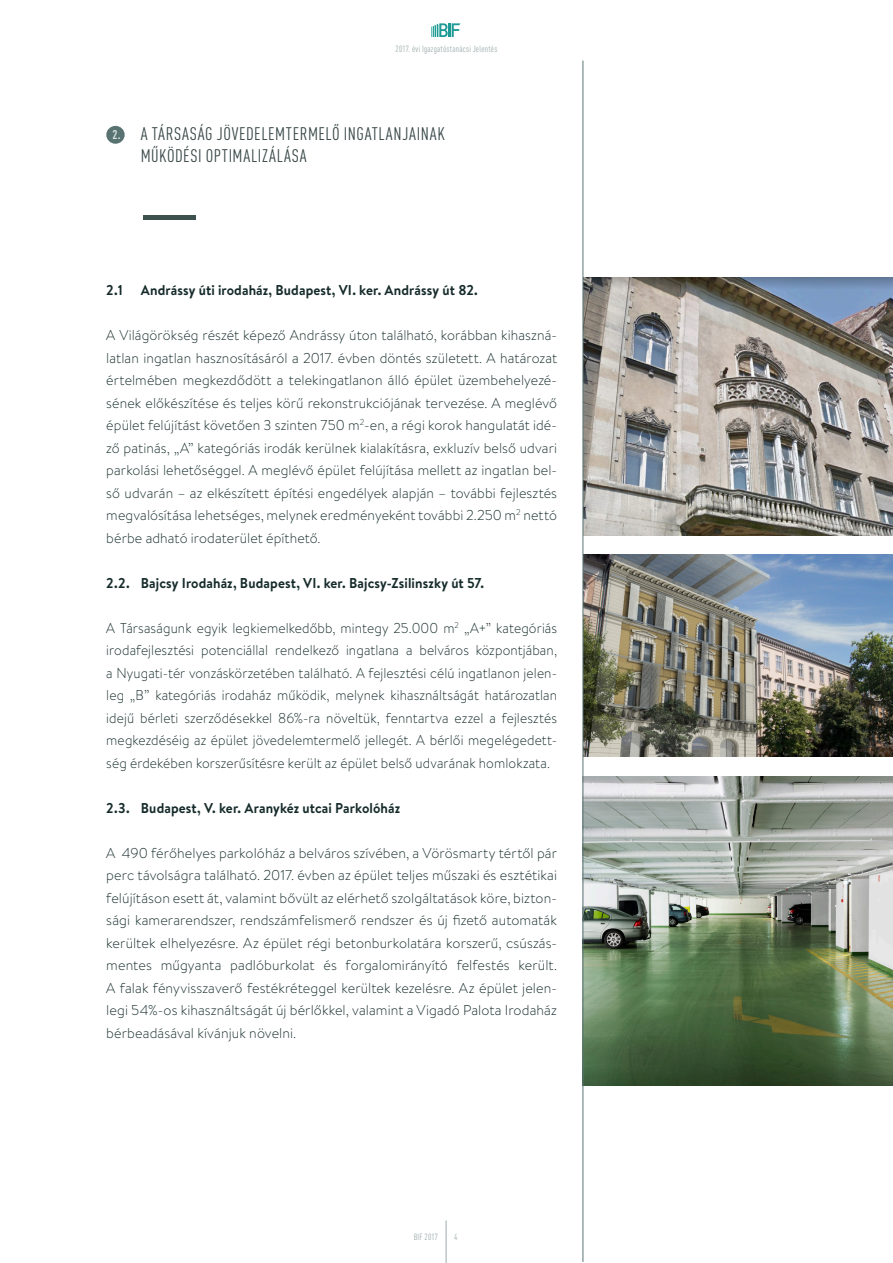
<style>
.page{position:relative;width:893px;height:1263px;background:#fff}
.page>*{position:absolute;margin:0;border:0;box-sizing:border-box;transform-origin:0 0}
.t1{font:condensed 18px/21.6px "DIN Pro";letter-spacing:.04em;color:#394747}
.t2{font:300 14.25px/22.5px "Brandon Text";letter-spacing:.005em;color:#152b2a;text-align:justify}
.t3{font:300 14.25px/22.5px "Brandon Text";letter-spacing:.005em;color:#152b2a;text-align:justify;scale:.95 1}
.t4{font:700 14.25px "Brandon Text";letter-spacing:.01em;color:#152b2a;scale:.95 1}
.t5{font:700 condensed 12.6px "DIN Pro";color:#d5e2df}
.t6{font:condensed 9px "DIN Pro";letter-spacing:.025em;color:#9babaa}
</style>
<div class="page">
<svg style="left:431px;top:23px;width:29px;height:14px"></svg>
<hr style="left:446px;top:1220px;width:1px;height:43px;background:#9babaa">
<img style="left:584px;top:555px;width:309px;height:202px">
<img style="left:584px;top:776px;width:309px;height:309px">
<img style="left:584px;top:277px;width:309px;height:259px">
<div style="left:143px;top:215px;width:53px;height:5px;background:#3d514f"></div>
<div style="left:106px;top:126px;width:19px;height:18px;background:#597372;border-radius:50%"></div>
<hr style="left:583px;top:61px;width:1px;height:1201px;background:#597372">
<p class="t6" style="left:396px;top:42px;width:103px">2017. évi Igazgatóstanácsi Jelentés</p>
<p class="t5" style="left:112px;top:125px;width:10px">2.</p>
<p class="t1" style="left:141px;top:122px;width:306px">A TÁRSASÁG JÖVEDELEMTERMELŐ INGATLANJAINAK<br>MŰKÖDÉSI OPTIMALIZÁLÁSA</p>
<p class="t4" style="left:106px;top:280px;width:19px">2.1</p>
<p class="t4" style="left:141px;top:280px;width:356px">Andrássy úti irodaház, Budapest, VI. ker. Andrássy út 82.</p>
<p class="t2" style="left:106px;top:323px;width:452px">A Világörökség részét képező Andrássy úton található, korábban kihaszná&shy;latlan ingatlan hasznosításáról a 2017. évben döntés született. A határozat értelmében megkezdődött a telekingatlanon álló épület üzembehelyezé&shy;sének előkészítése és teljes körű rekonstrukciójának tervezése. A meglévő épület felújítást követően 3 szinten 750 m<sup>2</sup>-en, a régi korok hangulatát idé&shy;ző patinás, „A” kategóriás irodák kerülnek kialakításra, exkluzív belső udvari parkolási lehetőséggel. A meglévő épület felújítása mellett az ingatlan bel&shy;ső udvarán – az elkészített építési engedélyek alapján – további fejlesztés megvalósítása lehetséges, melynek eredményeként további 2.250 m<sup>2</sup> nettó bérbe adható irodaterület építhető.</p>
<p class="t4" style="left:106px;top:573px;width:399px">2.2. Bajcsy Irodaház, Budapest, VI. ker. Bajcsy-Zsilinszky út 57.</p>
<p class="t3" style="left:106px;top:616px;width:476px">A Társaságunk egyik legkiemelkedőbb, mintegy 25.000 m<sup>2</sup> „A+” kategóriás irodafejlesztési potenciállal rendelkező ingatlana a belváros központjában, a Nyugati-tér vonzáskörzetében található. A fejlesztési célú ingatlanon jelen&shy;leg „B” kategóriás irodaház működik, melynek kihasználtságát határozatlan idejű bérleti szerződésekkel 86%-ra növeltük, fenntartva ezzel a fejlesztés megkezdéséig az épület jövedelemtermelő jellegét. A bérlői megelégedett&shy;ség érdekében korszerűsítésre került az épület belső udvarának homlokzata.</p>
<p class="t4" style="left:106px;top:798px;width:311px">2.3. Budapest, V. ker. Aranykéz utcai Parkolóház</p>
<p class="t2" style="left:106px;top:841px;width:452px">A 490 férőhelyes parkolóház a belváros szívében, a Vörösmarty tértől pár perc távolságra található. 2017. évben az épület teljes műszaki és esztétikai felújításon esett át, valamint bővült az elérhető szolgáltatások köre, bizton&shy;sági kamerarendszer, rendszámfelismerő rendszer és új fizető automaták kerültek elhelyezésre. Az épület régi betonburkolatára korszerű, csúszás&shy;mentes műgyanta padlóburkolat és forgalomirányító felfestés került.<br>A falak fényvisszaverő festékréteggel kerültek kezelésre. Az épület jelen&shy;legi 54%-os kihasználtságát új bérlőkkel, valamint a Vigadó Palota Irodaház bérbeadásával kívánjuk növelni.</p>
<p class="t6" style="left:414px;top:1230px;width:26px">BIF 2017</p>
<p class="t6" style="left:454px;top:1230px;width:5px">4</p>
</div>
